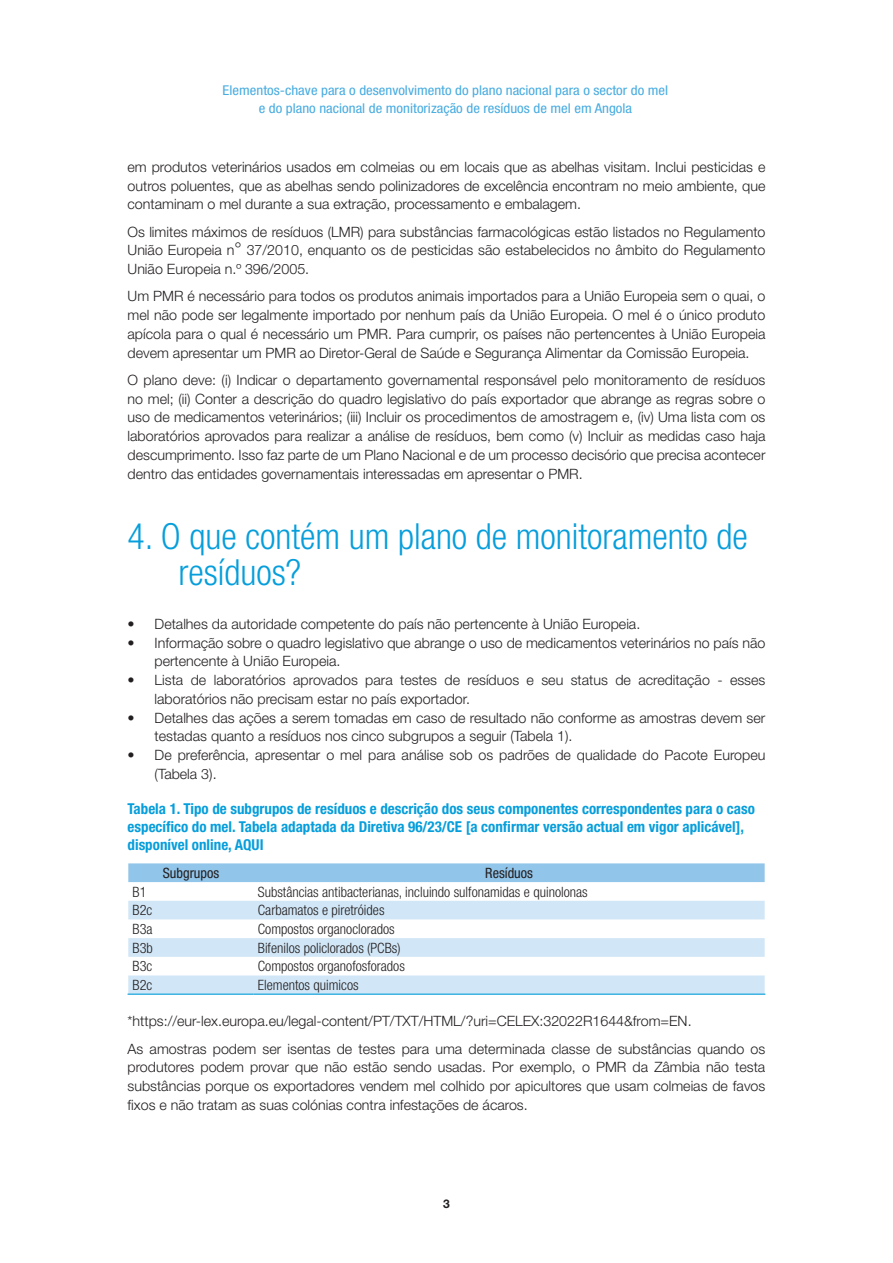
<style>
.page{position:relative;width:893px;height:1263px;background:#fff}
.page>*{position:absolute;margin:0;border:0;box-sizing:border-box;transform-origin:0 0}
.TITRE{font:300 condensed 36px/36px "Helvetica Neue LT Std";color:#069edb}
.Figure{font:700 condensed 15px/18px "Helvetica Neue LT Std";color:#069edb}
.TEXTE_Light{font:300 14.25px/18.8px "Helvetica Neue LT Std";color:#231f20;text-align:justify}
.TEXTE_Light-2{font:300 condensed 14.25px "Helvetica Neue LT Std";color:#231f20}
.TEXTE_Light-3{font:condensed 14.25px "Helvetica Neue LT Std";color:#231f20}
.t1{font:condensed 13.5px/18px "Helvetica Neue LT Std";color:#48ace0;text-align:center;scale:1.1 1}
.t2{font:700 12px "Helvetica Neue LT Std";color:#231f20}
.s1{font-size:18px}
</style>
<div class="page">
<div style="left:128px;top:863px;width:637px;height:19px;background:#92c5ea"></div>
<svg style="left:128px;top:901px;width:637px;height:92px;fill:#d1e6f6"></svg>
<hr style="left:128px;top:993px;width:126px;height:2px;background:#069edb">
<hr style="left:254px;top:993px;width:511px;height:2px;background:#069edb">
<p class="t1" style="left:223px;top:81px;width:407px">Elementos-chave para o desenvolvimento do plano nacional para o sector do mel e do plano nacional de monitorização de resíduos de mel em Angola</p>
<p class="TEXTE_Light" style="left:128px;top:157px;width:639px">em produtos veterinários usados em colmeias ou em locais que as abelhas visitam. Inclui pesticidas e outros poluentes, que as abelhas sendo polinizadores de excelência encontram no meio ambiente, que contaminam o mel durante a sua extração, processamento e embalagem.</p>
<p class="TEXTE_Light" style="left:128px;top:222px;width:639px">Os limites máximos de resíduos (LMR) para substâncias farmacológicas estão listados no Regulamento União Europeia n<span class="s1">°</span> 37/2010, enquanto os de pesticidas são estabelecidos no âmbito do Regulamento União Europeia n.º 396/2005.</p>
<p class="TEXTE_Light" style="left:128px;top:287px;width:639px">Um PMR é necessário para todos os produtos animais importados para a União Europeia sem o quai, o mel não pode ser legalmente importado por nenhum país da União Europeia. O mel é o único produto apícola para o qual é necessário um PMR. Para cumprir, os países não pertencentes à União Europeia devem apresentar um PMR ao Diretor-Geral de Saúde e Segurança Alimentar da Comissão Europeia.</p>
<p class="TEXTE_Light" style="left:128px;top:370px;width:639px">O plano deve: (i) Indicar o departamento governamental responsável pelo monitoramento de resíduos no mel; (ii) Conter a descrição do quadro legislativo do país exportador que abrange as regras sobre o uso de medicamentos veterinários; (iii) Incluir os procedimentos de amostragem e, (iv) Uma lista com os laboratórios aprovados para realizar a análise de resíduos, bem como (v) Incluir as medidas caso haja descumprimento. Isso faz parte de um Plano Nacional e de um processo decisório que precisa acontecer dentro das entidades governamentais interessadas em apresentar o PMR.</p>
<p class="TITRE" style="left:179px;top:518px;width:571px;text-indent:-51px">4. O que contém um plano de monitoramento de resíduos?</p>
<p class="TEXTE_Light" style="left:128px;top:614px;width:514px">• Detalhes da autoridade competente do país não pertencente à União Europeia.</p>
<p class="TEXTE_Light" style="left:155px;top:633px;width:612px;text-indent:-27px">• Informação sobre o quadro legislativo que abrange o uso de medicamentos veterinários no país não pertencente à União Europeia.</p>
<p class="TEXTE_Light" style="left:155px;top:670px;width:612px;text-indent:-27px">• Lista de laboratórios aprovados para testes de resíduos e seu status de acreditação - esses laboratórios não precisam estar no país exportador.</p>
<p class="TEXTE_Light" style="left:155px;top:708px;width:612px;text-indent:-27px">• Detalhes das ações a serem tomadas em caso de resultado não conforme as amostras devem ser testadas quanto a resíduos nos cinco subgrupos a seguir (Tabela 1).</p>
<p class="TEXTE_Light" style="left:155px;top:745px;width:612px;text-indent:-27px">• De preferência, apresentar o mel para análise sob os padrões de qualidade do Pacote Europeu (Tabela 3).</p>
<p class="Figure" style="left:128px;top:799px;width:629px">Tabela 1. Tipo de subgrupos de resíduos e descrição dos seus componentes correspondentes para o caso específico do mel. Tabela adaptada da Diretiva 96/23/CE [a confirmar versão actual em vigor aplicável], disponível online, AQUI</p>
<p class="TEXTE_Light-3" style="left:163px;top:864px;width:58px">Subgrupos</p>
<p class="TEXTE_Light-3" style="left:485px;top:864px;width:49px">Resíduos</p>
<p class="TEXTE_Light-2" style="left:133px;top:883px;width:15px">B1</p>
<p class="TEXTE_Light-2" style="left:258px;top:883px;width:331px">Substâncias antibacterianas, incluindo sulfonamidas e quinolonas</p>
<p class="TEXTE_Light-2" style="left:133px;top:902px;width:21px">B2c</p>
<p class="TEXTE_Light-2" style="left:258px;top:902px;width:128px">Carbamatos e piretróides</p>
<p class="TEXTE_Light-2" style="left:133px;top:921px;width:22px">B3a</p>
<p class="TEXTE_Light-2" style="left:258px;top:921px;width:138px">Compostos organoclorados</p>
<p class="TEXTE_Light-2" style="left:133px;top:939px;width:22px">B3b</p>
<p class="TEXTE_Light-2" style="left:258px;top:939px;width:144px">Bifenilos policlorados (PCBs)</p>
<p class="TEXTE_Light-2" style="left:133px;top:958px;width:21px">B3c</p>
<p class="TEXTE_Light-2" style="left:258px;top:958px;width:149px">Compostos organofosforados</p>
<p class="TEXTE_Light-2" style="left:133px;top:977px;width:21px">B2c</p>
<p class="TEXTE_Light-2" style="left:258px;top:977px;width:102px">Elementos quimicos</p>
<p class="TEXTE_Light" style="left:128px;top:1011px;width:566px">*https://eur-lex.europa.eu/legal-content/PT/TXT/HTML/?uri=CELEX:32022R1644&amp;from=EN.</p>
<p class="TEXTE_Light" style="left:128px;top:1039px;width:639px">As amostras podem ser isentas de testes para uma determinada classe de substâncias quando os produtores podem provar que não estão sendo usadas. Por exemplo, o PMR da Zâmbia não testa substâncias porque os exportadores vendem mel colhido por apicultores que usam colmeias de favos fixos e não tratam as suas colónias contra infestações de ácaros.</p>
<p class="t2" style="left:443px;top:1196px;width:8px">3</p>
</div>
